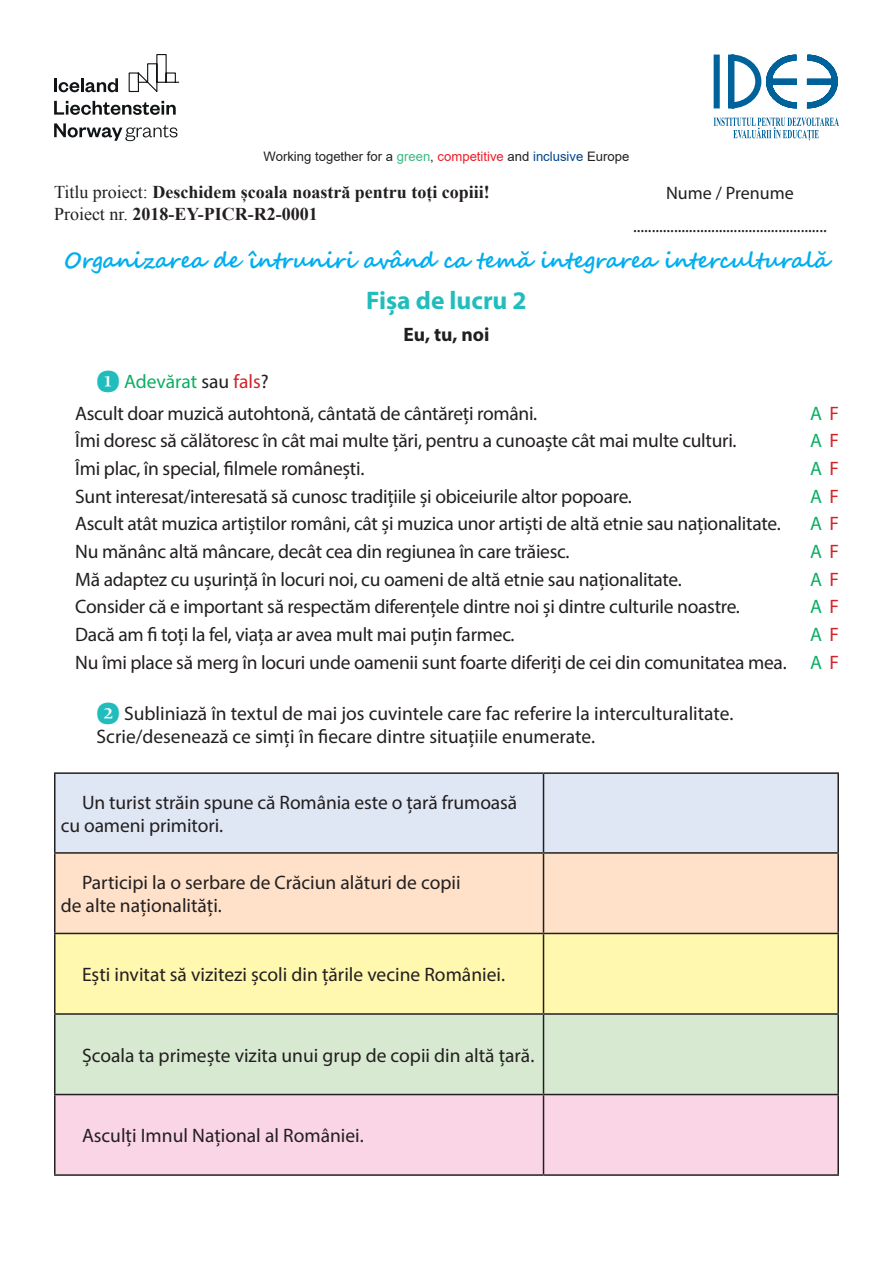
<style>
.page{position:relative;width:893px;height:1263px;background:#fff}
.page>*{position:absolute;margin:0;border:0;box-sizing:border-box;transform-origin:0 0}
.t1{font:700 25.5px "Myriad Pro";color:#21bdbd}
.t2{font:700 21.9px "Segoe Script";letter-spacing:-.02em;color:#00aeef}
.t3{font:19.5px/23.4px "Myriad Pro";letter-spacing:-.015em;color:#231f20}
.t4{font:19.5px "Myriad Pro";color:#0bae62}
.t5{font:700 19.5px "Myriad Pro";color:#231f20}
.t6{font:700 18px/21.6px "Times New Roman Ro CE";color:#231f20}
.t7{font:18px/33px "Myriad Pro";color:#231f20;text-align:center}
.t8{font:13.05px "Arial";color:#231f20}
.s1{color:#3ab980}
.s2{color:#ee1c26}
.s3{color:#01448c}
.s4{font-weight:400}
.s5{font-family:"Constantia";font-weight:700;color:#21bdbd}
.s6{color:#0bae62}
.s7{color:#d1232a}
</style>
<div class="page">
<svg style="left:714px;top:54px;width:125px;height:87px"></svg>
<svg style="left:128px;top:54px;width:51px;height:39px"></svg>
<hr style="left:54px;top:78px;width:3px;height:14px;background:#111416">
<svg style="left:59px;top:82px;width:20px;height:10px"></svg>
<hr style="left:81px;top:78px;width:3px;height:14px;background:#111416">
<svg style="left:85px;top:78px;width:33px;height:14px"></svg>
<svg style="left:54px;top:101px;width:122px;height:14px"></svg>
<svg style="left:54px;top:123px;width:123px;height:18px"></svg>
<div style="left:56px;top:774px;width:781px;height:78px;background:#dfe7f4"></div>
<div style="left:56px;top:854px;width:781px;height:79px;background:#fee1c8"></div>
<div style="left:56px;top:934px;width:781px;height:79px;background:#fff8ae"></div>
<div style="left:56px;top:1015px;width:781px;height:79px;background:#d8e9d2"></div>
<div style="left:56px;top:1095px;width:781px;height:79px;background:#fad5e5"></div>
<hr style="left:54px;top:772px;width:489px;height:2px;background:#231f20">
<hr style="left:54px;top:774px;width:2px;height:78px;background:#231f20">
<hr style="left:543px;top:772px;width:296px;height:2px;background:#231f20">
<hr style="left:543px;top:774px;width:1px;height:78px;background:#231f20">
<hr style="left:837px;top:774px;width:2px;height:78px;background:#231f20">
<hr style="left:54px;top:852px;width:489px;height:2px;background:#231f20">
<hr style="left:54px;top:854px;width:2px;height:79px;background:#231f20">
<hr style="left:543px;top:852px;width:296px;height:2px;background:#231f20">
<hr style="left:543px;top:854px;width:1px;height:79px;background:#231f20">
<hr style="left:837px;top:854px;width:2px;height:79px;background:#231f20">
<hr style="left:54px;top:933px;width:489px;height:1px;background:#231f20">
<hr style="left:54px;top:934px;width:2px;height:79px;background:#231f20">
<hr style="left:543px;top:933px;width:296px;height:1px;background:#231f20">
<hr style="left:543px;top:934px;width:1px;height:79px;background:#231f20">
<hr style="left:837px;top:934px;width:2px;height:79px;background:#231f20">
<hr style="left:54px;top:1013px;width:489px;height:2px;background:#231f20">
<hr style="left:54px;top:1015px;width:2px;height:79px;background:#231f20">
<hr style="left:543px;top:1013px;width:296px;height:2px;background:#231f20">
<hr style="left:543px;top:1015px;width:1px;height:79px;background:#231f20">
<hr style="left:837px;top:1015px;width:2px;height:79px;background:#231f20">
<hr style="left:54px;top:1094px;width:489px;height:1px;background:#231f20">
<hr style="left:54px;top:1095px;width:2px;height:79px;background:#231f20">
<hr style="left:543px;top:1094px;width:296px;height:1px;background:#231f20">
<hr style="left:543px;top:1095px;width:1px;height:79px;background:#231f20">
<hr style="left:837px;top:1095px;width:2px;height:79px;background:#231f20">
<hr style="left:54px;top:1174px;width:489px;height:2px;background:#231f20">
<hr style="left:543px;top:1174px;width:296px;height:2px;background:#231f20">
<p class="t8" style="left:264px;top:148px;width:367px">Working together for a <span class="s1">green</span>, <span class="s2">competitive</span> and <span class="s3">inclusive</span> Europe</p>
<p class="t6" style="left:54px;top:181px;width:437px"><span class="s4">Titlu proiect:</span> Deschidem şcoala noastră pentru toţi copiii!<br><span class="s4">Proiect nr.</span> 2018-EY-PICR-R2-0001</p>
<p class="t7" style="left:633px;top:176px;width:195px">Nume / Prenume ....................................................</p>
<p class="t2" style="left:64px;top:242px;width:766px">Organizarea de întruniri având ca temă integrarea interculturală</p>
<h1 class="t1" style="left:366px;top:284px;width:162px">Fișa de lucru 2</h1>
<p class="t5" style="left:404px;top:322px;width:87px">Eu, tu, noi</p>
<p class="t3" style="left:75px;top:365px;width:464px;line-height:32px;text-indent:21px"><span class="s5">❶</span> <span class="s6">Adevărat</span> sau <span class="s7">fals</span>?<br>Ascult doar muzică autohtonă, cântată de cântăreți români.</p>
<p class="t4" style="left:810px;top:401px;width:30px">A <span class="s7">F</span></p>
<p class="t3" style="left:75px;top:429px;width:663px">Îmi doresc să călătoresc în cât mai multe țări, pentru a cunoaște cât mai multe culturi.</p>
<p class="t4" style="left:810px;top:429px;width:30px">A <span class="s7">F</span></p>
<p class="t3" style="left:75px;top:456px;width:291px">Îmi plac, în special, filmele românești.</p>
<p class="t4" style="left:810px;top:456px;width:30px">A <span class="s7">F</span></p>
<p class="t3" style="left:75px;top:484px;width:558px">Sunt interesat/interesată să cunosc tradițiile și obiceiurile altor popoare.</p>
<p class="t4" style="left:810px;top:484px;width:30px">A <span class="s7">F</span></p>
<p class="t3" style="left:75px;top:512px;width:707px">Ascult atât muzica artiștilor români, cât și muzica unor artiști de altă etnie sau naționalitate.</p>
<p class="t4" style="left:810px;top:512px;width:30px">A <span class="s7">F</span></p>
<p class="t3" style="left:75px;top:539px;width:496px">Nu mănânc altă mâncare, decât cea din regiunea în care trăiesc.</p>
<p class="t4" style="left:810px;top:539px;width:30px">A <span class="s7">F</span></p>
<p class="t3" style="left:75px;top:567px;width:608px">Mă adaptez cu ușurință în locuri noi, cu oameni de altă etnie sau naționalitate.</p>
<p class="t4" style="left:810px;top:567px;width:30px">A <span class="s7">F</span></p>
<p class="t3" style="left:75px;top:595px;width:666px">Consider că e important să respectăm diferențele dintre noi și dintre culturile noastre.</p>
<p class="t4" style="left:810px;top:595px;width:30px">A <span class="s7">F</span></p>
<p class="t3" style="left:75px;top:622px;width:441px">Dacă am fi toți la fel, viața ar avea mult mai puțin farmec.</p>
<p class="t3" style="left:75px;top:620px;width:765px;line-height:27.6px;text-align:right"><span class="s6">A</span> <span class="s7">F<br></span>Nu îmi place să merg în locuri unde oamenii sunt foarte diferiți de cei din comunitatea mea. <span class="s6">A</span> <span class="s7">F</span></p>
<p class="t3" style="left:97px;top:701px;width:638px"><span class="s5">❷</span> Subliniază în textul de mai jos cuvintele care fac referire la interculturalitate.<br>Scrie/desenează ce simți în fiecare dintre situațiile enumerate.</p>
<p class="t3" style="left:61px;top:790px;width:458px;text-indent:21px">Un turist străin spune că România este o țară frumoasă cu oameni primitori.</p>
<p class="t3" style="left:61px;top:870px;width:401px;text-indent:21px">Participi la o serbare de Crăciun alături de copii de alte naționalități.</p>
<p class="t3" style="left:82px;top:962px;width:425px">Ești invitat să vizitezi școli din țările vecine României.</p>
<p class="t3" style="left:82px;top:1043px;width:454px">Școala ta primește vizita unui grup de copii din altă țară.</p>
<p class="t3" style="left:82px;top:1123px;width:283px">Asculți Imnul Național al României.</p>
</div>
